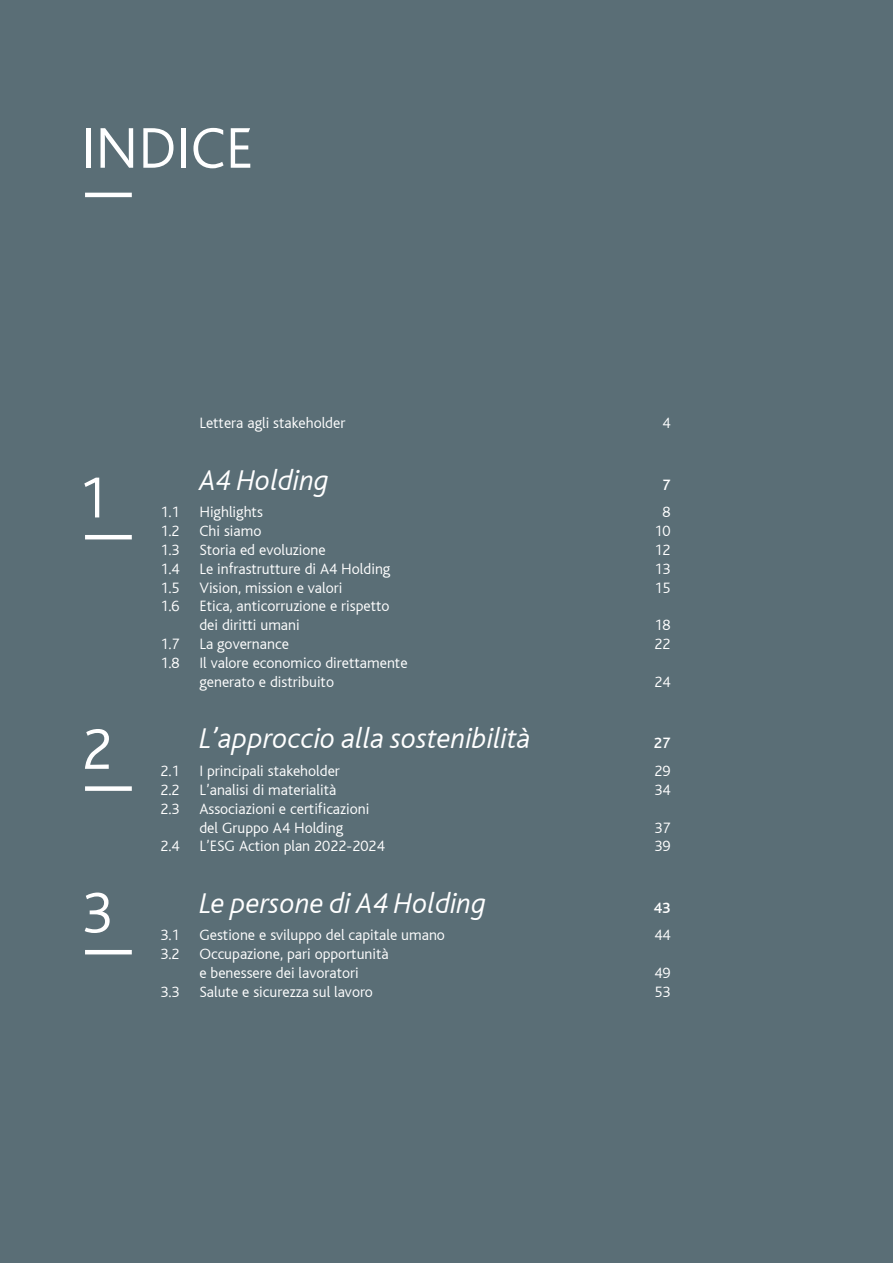
<style>
.page{position:relative;width:893px;height:1263px;background:#5a6e76}
.page>*{position:absolute;margin:0;border:0;box-sizing:border-box;transform-origin:0 0}
.t1{font:300 60px "Blisslight";color:#fff}
.t2{font:italic 300 30px "Blisslightitalic";color:#fff}
.t3{font:300 15.75px/18.9px "Blisslight";color:#fff}
.t4{font:500 15.75px "Blissmedium";color:#fff}
</style>
<div class="page">
<hr style="left:85px;top:535px;width:47px;height:4px;background:#fff">
<div style="left:85px;top:786px;width:47px;height:5px;background:#fff"></div>
<hr style="left:85px;top:950px;width:47px;height:4px;background:#fff">
<hr style="left:85px;top:193px;width:47px;height:4px;background:#fff">
<h1 class="t1" style="left:81px;top:116px;width:174px">INDICE</h1>
<h1 class="t1" style="left:78px;top:466px;width:32px">1</h1>
<h1 class="t1" style="left:82px;top:717px;width:32px">2</h1>
<h1 class="t1" style="left:82px;top:881px;width:32px">3</h1>
<p class="t3" style="left:199px;top:414px;width:147px">Lettera agli stakeholder</p>
<p class="t3" style="left:662px;top:414px;width:10px">4</p>
<h2 class="t2" style="left:199px;top:464px;width:131px">A4 Holding</h2>
<p class="t4" style="left:662px;top:476px;width:10px">7</p>
<p class="t3" style="left:160px;top:503px;width:104px">1.1 Highlights</p>
<p class="t3" style="left:662px;top:503px;width:10px">8</p>
<p class="t3" style="left:160px;top:521px;width:103px">1.2 Chi siamo</p>
<p class="t3" style="left:654px;top:521px;width:18px">10</p>
<p class="t3" style="left:160px;top:540px;width:167px">1.3 Storia ed evoluzione</p>
<p class="t3" style="left:654px;top:540px;width:18px">12</p>
<p class="t3" style="left:160px;top:559px;width:232px">1.4 Le infrastrutture di A4 Holding</p>
<p class="t3" style="left:654px;top:559px;width:18px">13</p>
<p class="t3" style="left:160px;top:578px;width:183px">1.5 Vision, mission e valori</p>
<p class="t3" style="left:654px;top:578px;width:18px">15</p>
<p class="t3" style="left:199px;top:597px;width:192px;text-indent:-39px">1.6 Etica, anticorruzione e rispetto dei diritti umani</p>
<p class="t3" style="left:654px;top:616px;width:18px">18</p>
<p class="t3" style="left:160px;top:635px;width:130px">1.7 La governance</p>
<p class="t3" style="left:654px;top:635px;width:18px">22</p>
<p class="t3" style="left:199px;top:654px;width:210px;text-indent:-39px">1.8 Il valore economico direttamente generato e distribuito</p>
<p class="t3" style="left:654px;top:673px;width:18px">24</p>
<h2 class="t2" style="left:199px;top:723px;width:333px">L’approccio alla sostenibilità</h2>
<p class="t4" style="left:654px;top:735px;width:18px">27</p>
<p class="t3" style="left:160px;top:761px;width:181px">2.1 I principali stakeholder</p>
<p class="t3" style="left:654px;top:761px;width:18px">29</p>
<p class="t3" style="left:160px;top:780px;width:177px">2.2 L’analisi di materialità</p>
<p class="t3" style="left:654px;top:780px;width:18px">34</p>
<p class="t3" style="left:199px;top:799px;width:172px;text-indent:-39px">2.3 Associazioni e certificazioni del Gruppo A4 Holding</p>
<p class="t3" style="left:654px;top:818px;width:18px">37</p>
<p class="t3" style="left:160px;top:837px;width:226px">2.4 L’ESG Action plan 2022-2024</p>
<p class="t3" style="left:654px;top:837px;width:18px">39</p>
<h2 class="t2" style="left:199px;top:888px;width:288px">Le persone di A4 Holding</h2>
<p class="t4" style="left:654px;top:899px;width:18px">43</p>
<p class="t3" style="left:160px;top:926px;width:286px">3.1 Gestione e sviluppo del capitale umano</p>
<p class="t3" style="left:654px;top:926px;width:18px">44</p>
<p class="t3" style="left:160px;top:945px;width:230px;text-align:center">3.2 Occupazione, pari opportunità e benessere dei lavoratori</p>
<p class="t3" style="left:654px;top:964px;width:18px">49</p>
<p class="t3" style="left:160px;top:983px;width:214px">3.3 Salute e sicurezza sul lavoro</p>
<p class="t3" style="left:654px;top:983px;width:18px">53</p>
</div>
